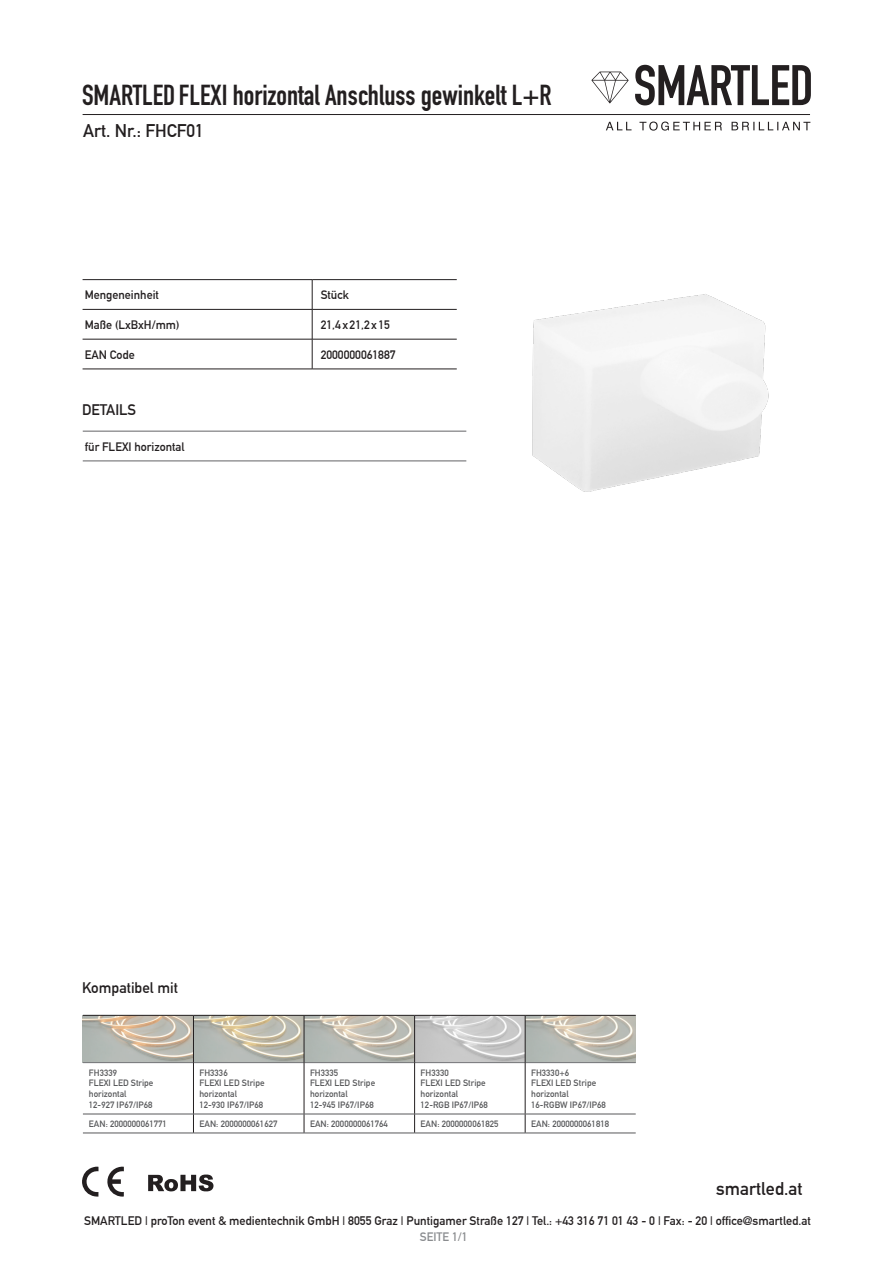
<style>
.page{position:relative;width:893px;height:1263px;background:#fff}
.page>*{position:absolute;margin:0;border:0;box-sizing:border-box;transform-origin:0 0}
.t1{font:700 28.5px "DIN Condensed";color:#231f20}
.t2{font:700 18px "DIN Alternate";color:#231f20}
.t3{font:700 15px "DIN Alternate";color:#231f20}
.t4{font:700 12.15px "DIN Alternate";color:#231f20}
.t5{font:700 12px "DIN Alternate";color:#231f20}
.t6{font:700 12px "DIN Alternate";color:#8a8c8f}
.t7{font:700 9px/10.8px "DIN Alternate";letter-spacing:.005em;color:#57585a}
</style>
<div class="page">
<hr style="left:83px;top:114px;width:727px;height:1px;background:#231f20">
<svg style="left:107px;top:1167px;width:17px;height:30px"></svg>
<svg style="left:82px;top:1167px;width:16px;height:29px"></svg>
<svg style="left:148px;top:1174px;width:66px;height:17px"></svg>
<svg style="left:591px;top:72px;width:38px;height:31px"></svg>
<svg style="left:606px;top:122px;width:204px;height:9px"></svg>
<svg style="left:635px;top:65px;width:176px;height:40px"></svg>
<img style="left:532px;top:294px;width:237px;height:198px">
<svg style="left:83px;top:280px;width:374px;height:59px"></svg>
<hr style="left:83px;top:339px;width:229px;height:1px;background:#231f20">
<hr style="left:312px;top:339px;width:145px;height:1px;background:#231f20">
<hr style="left:312px;top:339px;width:1px;height:30px;background:#231f20">
<hr style="left:83px;top:369px;width:229px;height:1px;background:#231f20">
<hr style="left:312px;top:369px;width:145px;height:1px;background:#231f20">
<hr style="left:83px;top:279px;width:229px;height:1px;background:#231f20">
<hr style="left:312px;top:279px;width:145px;height:1px;background:#231f20">
<hr style="left:83px;top:431px;width:383px;height:1px;background:#636366">
<hr style="left:83px;top:461px;width:383px;height:1px;background:#636366">
<img style="left:83px;top:1016px;width:553px;height:46px">
<hr style="left:83px;top:1062px;width:110px;height:1px;background:#757679">
<hr style="left:194px;top:1062px;width:110px;height:1px;background:#757679">
<hr style="left:304px;top:1062px;width:110px;height:1px;background:#757679">
<hr style="left:415px;top:1062px;width:110px;height:1px;background:#757679">
<hr style="left:525px;top:1062px;width:111px;height:1px;background:#757679">
<hr style="left:193px;top:1016px;width:1px;height:46px;background:#231f20">
<hr style="left:304px;top:1016px;width:1px;height:46px;background:#231f20">
<hr style="left:414px;top:1016px;width:1px;height:46px;background:#231f20">
<hr style="left:525px;top:1016px;width:1px;height:46px;background:#231f20">
<hr style="left:193px;top:1062px;width:1px;height:52px;background:#231f20">
<hr style="left:304px;top:1062px;width:1px;height:52px;background:#231f20">
<hr style="left:414px;top:1062px;width:1px;height:52px;background:#231f20">
<hr style="left:525px;top:1062px;width:1px;height:52px;background:#231f20">
<svg style="left:193px;top:1115px;width:1px;height:18px"></svg>
<svg style="left:304px;top:1115px;width:1px;height:18px"></svg>
<svg style="left:414px;top:1115px;width:1px;height:18px"></svg>
<svg style="left:525px;top:1115px;width:1px;height:18px"></svg>
<hr style="left:83px;top:1114px;width:110px;height:1px;background:#57585a">
<hr style="left:193px;top:1114px;width:111px;height:1px;background:#57585a">
<hr style="left:304px;top:1114px;width:111px;height:1px;background:#57585a">
<hr style="left:415px;top:1114px;width:110px;height:1px;background:#57585a">
<hr style="left:525px;top:1114px;width:111px;height:1px;background:#57585a">
<hr style="left:83px;top:1133px;width:110px;height:1px;background:#57585a">
<hr style="left:193px;top:1133px;width:111px;height:1px;background:#57585a">
<hr style="left:304px;top:1133px;width:111px;height:1px;background:#57585a">
<hr style="left:415px;top:1133px;width:110px;height:1px;background:#57585a">
<hr style="left:525px;top:1133px;width:111px;height:1px;background:#57585a">
<hr style="left:83px;top:1015px;width:110px;height:1px;background:#231f20">
<hr style="left:193px;top:1015px;width:111px;height:1px;background:#231f20">
<hr style="left:304px;top:1015px;width:111px;height:1px;background:#231f20">
<hr style="left:415px;top:1015px;width:110px;height:1px;background:#231f20">
<hr style="left:525px;top:1015px;width:111px;height:1px;background:#231f20">
<p class="t1" style="left:82px;top:75px;width:471px">SMARTLED FLEXI horizontal Anschluss gewinkelt L+R</p>
<p class="t2" style="left:83px;top:117px;width:122px">Art. Nr.: FHCF01</p>
<p class="t5" style="left:85px;top:286px;width:76px">Mengeneinheit</p>
<p class="t5" style="left:321px;top:286px;width:30px">Stück</p>
<p class="t5" style="left:85px;top:316px;width:96px">Maße (LxBxH/mm)</p>
<p class="t5" style="left:321px;top:316px;width:71px">21,4 x 21,2 x 15</p>
<p class="t5" style="left:85px;top:345px;width:51px">EAN Code</p>
<p class="t5" style="left:321px;top:345px;width:76px">2000000061887</p>
<p class="t3" style="left:82px;top:398px;width:56px">DETAILS</p>
<p class="t5" style="left:85px;top:437px;width:101px">für FLEXI horizontal</p>
<p class="t3" style="left:82px;top:976px;width:97px">Kompatibel mit</p>
<p class="t7" style="left:89px;top:1066px;width:30px">FH3339</p>
<p class="t7" style="left:89px;top:1077px;width:66px">FLEXI LED Stripe horizontal</p>
<p class="t7" style="left:89px;top:1099px;width:65px">12-927 IP67/IP68</p>
<p class="t7" style="left:199px;top:1066px;width:30px">FH3336</p>
<p class="t7" style="left:199px;top:1077px;width:67px">FLEXI LED Stripe</p>
<p class="t7" style="left:199px;top:1088px;width:39px">horizontal</p>
<p class="t7" style="left:199px;top:1099px;width:65px">12-930 IP67/IP68</p>
<p class="t7" style="left:310px;top:1066px;width:30px">FH3335</p>
<p class="t7" style="left:310px;top:1077px;width:67px">FLEXI LED Stripe</p>
<p class="t7" style="left:310px;top:1088px;width:39px">horizontal</p>
<p class="t7" style="left:310px;top:1099px;width:65px">12-945 IP67/IP68</p>
<p class="t7" style="left:421px;top:1066px;width:30px">FH3330</p>
<p class="t7" style="left:421px;top:1077px;width:67px">FLEXI LED Stripe</p>
<p class="t7" style="left:421px;top:1088px;width:39px">horizontal</p>
<p class="t7" style="left:421px;top:1099px;width:69px">12-RGB IP67/IP68</p>
<p class="t7" style="left:531px;top:1066px;width:39px">FH3330+6</p>
<p class="t7" style="left:531px;top:1077px;width:67px">FLEXI LED Stripe</p>
<p class="t7" style="left:531px;top:1088px;width:39px">horizontal</p>
<p class="t7" style="left:531px;top:1099px;width:76px">16-RGBW IP67/IP68</p>
<p class="t7" style="left:89px;top:1118px;width:79px">EAN: 2000000061771</p>
<p class="t7" style="left:199px;top:1118px;width:79px">EAN: 2000000061627</p>
<p class="t7" style="left:310px;top:1118px;width:79px">EAN: 2000000061764</p>
<p class="t7" style="left:421px;top:1118px;width:79px">EAN: 2000000061825</p>
<p class="t7" style="left:531px;top:1118px;width:79px">EAN: 2000000061818</p>
<p class="t2" style="left:716px;top:1175px;width:88px">smartled.at</p>
<p class="t4" style="left:84px;top:1211px;width:728px">SMARTLED | proTon event &amp; medientechnik GmbH | 8055 Graz | Puntigamer Straße 127 | Tel.: +43 316 71 01 43 - 0 | Fax: - 20 | office@smartled.at</p>
<p class="t6" style="left:420px;top:1228px;width:49px">SEITE 1/1</p>
</div>
